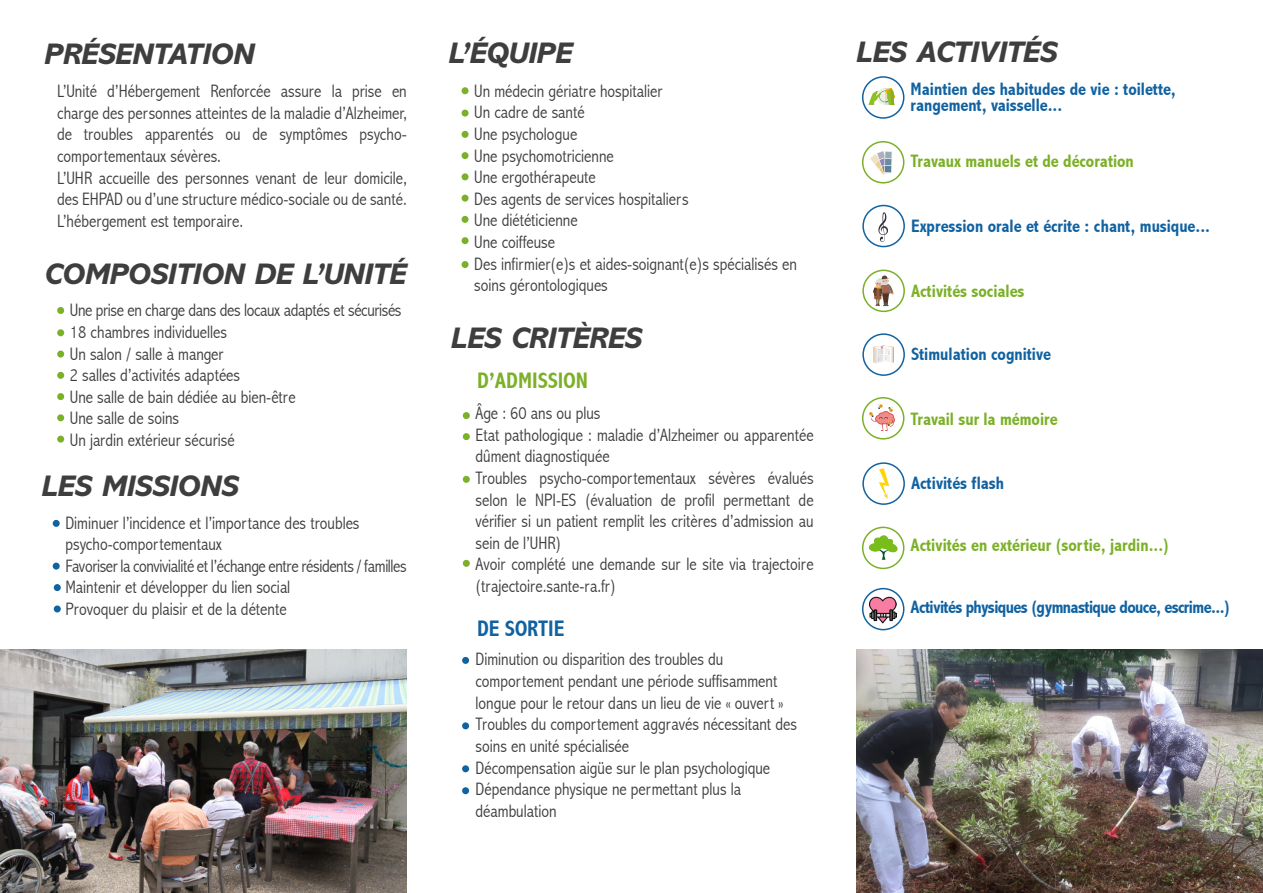
<style>
.page{position:relative;width:1263px;height:893px;background:#fff}
.page>*{position:absolute;margin:0;border:0;box-sizing:border-box;transform-origin:0 0}
.t1{font:italic 800 30px "Abadi MT Std";color:#3e3e3f}
.t2{font:700 condensed 22.5px "Abadi";color:#7cb028}
.t3{font:700 condensed 22.5px "Abadi";color:#1162a1}
.t4{font:300 condensed 18px/21.6px "Abadi";color:#3e3e3f}
.t5{font:700 condensed 18px/16.5px "Abadi";color:#1162a1}
.t6{font:300 condensed 18px "Abadi";letter-spacing:-.02em;color:#3e3e3f}
.t7{font:700 condensed 18px "Abadi";color:#7cb028}
.t8{font:700 condensed 18px "Abadi";letter-spacing:-.03em;color:#1162a1}
</style>
<div class="page">
<svg style="left:869px;top:403px;width:26px;height:29px"></svg>
<svg style="left:869px;top:535px;width:29px;height:25px"></svg>
<svg style="left:879px;top:468px;width:10px;height:31px"></svg>
<svg style="left:878px;top:212px;width:10px;height:30px"></svg>
<div style="left:57px;top:307px;width:7px;height:7px;background:#7cb028;border-radius:50%"></div>
<div style="left:57px;top:329px;width:7px;height:7px;background:#7cb028;border-radius:50%"></div>
<div style="left:57px;top:351px;width:7px;height:7px;background:#7cb028;border-radius:50%"></div>
<div style="left:57px;top:372px;width:7px;height:7px;background:#7cb028;border-radius:50%"></div>
<div style="left:57px;top:393px;width:7px;height:7px;background:#7cb028;border-radius:50%"></div>
<div style="left:57px;top:414px;width:7px;height:7px;background:#7cb028;border-radius:50%"></div>
<div style="left:57px;top:436px;width:7px;height:7px;background:#7cb028;border-radius:50%"></div>
<div style="left:53px;top:520px;width:7px;height:7px;background:#1162a1;border-radius:50%"></div>
<div style="left:53px;top:563px;width:7px;height:7px;background:#1162a1;border-radius:50%"></div>
<div style="left:54px;top:584px;width:7px;height:7px;background:#1162a1;border-radius:50%"></div>
<div style="left:54px;top:605px;width:7px;height:7px;background:#1162a1;border-radius:50%"></div>
<svg style="left:870px;top:151px;width:22px;height:24px"></svg>
<svg style="left:868px;top:88px;width:27px;height:17px"></svg>
<svg style="left:873px;top:346px;width:21px;height:18px"></svg>
<svg style="left:873px;top:275px;width:21px;height:31px"></svg>
<div style="left:862px;top:76px;width:42px;height:43px;border:2px solid #1162a1;border-radius:50%"></div>
<div style="left:862px;top:141px;width:42px;height:43px;border:2px solid #7cb028;border-radius:50%"></div>
<div style="left:862px;top:205px;width:43px;height:42px;border:2px solid #1162a1;border-radius:50%"></div>
<div style="left:862px;top:270px;width:43px;height:42px;border:2px solid #7cb028;border-radius:50%"></div>
<div style="left:862px;top:333px;width:43px;height:43px;border:2px solid #1162a1;border-radius:50%"></div>
<div style="left:862px;top:397px;width:42px;height:43px;border:2px solid #7cb028;border-radius:50%"></div>
<div style="left:862px;top:462px;width:43px;height:43px;border:2px solid #1162a1;border-radius:50%"></div>
<div style="left:862px;top:527px;width:42px;height:42px;border:2px solid #7cb028;border-radius:50%"></div>
<img style="left:856px;top:650px;width:407px;height:243px">
<img style="left:0;top:650px;width:407px;height:243px">
<div style="left:463px;top:412px;width:7px;height:7px;background:#7cb028;border-radius:50%"></div>
<div style="left:463px;top:433px;width:7px;height:7px;background:#7cb028;border-radius:50%"></div>
<div style="left:463px;top:476px;width:7px;height:7px;background:#7cb028;border-radius:50%"></div>
<div style="left:463px;top:560px;width:7px;height:7px;background:#7cb028;border-radius:50%"></div>
<div style="left:462px;top:657px;width:7px;height:7px;background:#1162a1;border-radius:50%"></div>
<div style="left:462px;top:722px;width:7px;height:7px;background:#1162a1;border-radius:50%"></div>
<div style="left:462px;top:765px;width:7px;height:7px;background:#1162a1;border-radius:50%"></div>
<div style="left:462px;top:787px;width:7px;height:7px;background:#1162a1;border-radius:50%"></div>
<div style="left:462px;top:87px;width:7px;height:7px;background:#7cb028;border-radius:50%"></div>
<div style="left:462px;top:110px;width:7px;height:7px;background:#7cb028;border-radius:50%"></div>
<div style="left:462px;top:131px;width:7px;height:7px;background:#7cb028;border-radius:50%"></div>
<div style="left:462px;top:152px;width:7px;height:7px;background:#7cb028;border-radius:50%"></div>
<div style="left:462px;top:173px;width:7px;height:7px;background:#7cb028;border-radius:50%"></div>
<div style="left:462px;top:195px;width:7px;height:7px;background:#7cb028;border-radius:50%"></div>
<div style="left:462px;top:216px;width:7px;height:7px;background:#7cb028;border-radius:50%"></div>
<div style="left:462px;top:237px;width:7px;height:7px;background:#7cb028;border-radius:50%"></div>
<div style="left:462px;top:261px;width:7px;height:7px;background:#7cb028;border-radius:50%"></div>
<div style="left:862px;top:588px;width:42px;height:42px;border:2px solid #1162a1;border-radius:50%"></div>
<img style="left:870px;top:597px;width:26px;height:27px">
<p class="t1" style="left:44px;top:37px;width:211px">PRÉSENTATION</p>
<p class="t4" style="left:57px;top:80px;width:351px;text-align:justify">L’Unité d’Hébergement Renforcée assure la prise en charge des personnes atteintes de la maladie d’Alzheimer, de troubles apparentés ou de symptômes psycho&shy;comportementaux sévères.</p>
<p class="t4" style="left:57px;top:167px;width:351px">L’UHR accueille des personnes venant de leur domicile, des EHPAD ou d’une structure médico-sociale ou de santé.</p>
<p class="t4" style="left:57px;top:210px;width:188px">L’hébergement est temporaire.</p>
<p class="t1" style="left:44px;top:257px;width:363px">COMPOSITION DE L’UNITÉ</p>
<p class="t6" style="left:70px;top:300px;width:333px">Une prise en charge dans des locaux adaptés et sécurisés</p>
<p class="t4" style="left:70px;top:321px;width:159px">18 chambres individuelles</p>
<p class="t4" style="left:70px;top:343px;width:155px">Un salon / salle à manger</p>
<p class="t4" style="left:70px;top:364px;width:172px">2 salles d’activités adaptées</p>
<p class="t4" style="left:70px;top:386px;width:227px">Une salle de bain dédiée au bien-être</p>
<p class="t4" style="left:70px;top:408px;width:111px">Une salle de soins</p>
<p class="t4" style="left:70px;top:429px;width:166px">Un jardin extérieur sécurisé</p>
<p class="t1" style="left:41px;top:469px;width:198px">LES MISSIONS</p>
<p class="t4" style="left:65px;top:512px;width:296px">Diminuer l’incidence et l’importance des troubles</p>
<p class="t4" style="left:65px;top:533px;width:158px">psycho-comportementaux</p>
<p class="t6" style="left:65px;top:555px;width:343px">Favoriser la convivialité et l’échange entre résidents / familles</p>
<p class="t4" style="left:65px;top:576px;width:226px">Maintenir et développer du lien social</p>
<p class="t4" style="left:65px;top:598px;width:223px">Provoquer du plaisir et de la détente</p>
<p class="t1" style="left:448px;top:36px;width:125px">L’ÉQUIPE</p>
<p class="t1" style="left:856px;top:35px;width:202px">LES ACTIVITÉS</p>
<p class="t4" style="left:474px;top:80px;width:190px">Un médecin gériatre hospitalier</p>
<p class="t4" style="left:474px;top:102px;width:112px">Un cadre de santé</p>
<p class="t4" style="left:474px;top:123px;width:104px">Une psychologue</p>
<p class="t4" style="left:474px;top:145px;width:141px">Une psychomotricienne</p>
<p class="t4" style="left:474px;top:166px;width:123px">Une ergothérapeute</p>
<p class="t4" style="left:474px;top:188px;width:216px">Des agents de services hospitaliers</p>
<p class="t4" style="left:474px;top:210px;width:105px">Une diététicienne</p>
<p class="t4" style="left:474px;top:231px;width:82px">Une coiffeuse</p>
<p class="t4" style="left:474px;top:253px;width:324px">Des infirmier(e)s et aides-soignant(e)s spécialisés en soins gérontologiques</p>
<p class="t1" style="left:451px;top:321px;width:193px">LES CRITÈRES</p>
<p class="t2" style="left:477px;top:367px;width:112px">D’ADMISSION</p>
<p class="t4" style="left:476px;top:402px;width:126px">Âge : 60 ans ou plus</p>
<p class="t4" style="left:476px;top:424px;width:340px">Etat pathologique : maladie d’Alzheimer ou apparentée dûment diagnostiquée</p>
<p class="t4" style="left:476px;top:467px;width:340px;text-align:justify">Troubles psycho-comportementaux sévères évalués selon le NPI-ES (évaluation de profil permettant de vérifier si un patient remplit les critères d’admission au sein de l’UHR)</p>
<p class="t4" style="left:476px;top:553px;width:340px">Avoir complété une demande sur le site via trajectoire (trajectoire.sante-ra.fr)</p>
<p class="t3" style="left:477px;top:615px;width:89px">DE SORTIE</p>
<p class="t4" style="left:476px;top:649px;width:310px">Diminution ou disparition des troubles du comportement pendant une période suffisamment longue pour le retour dans un lieu de vie « ouvert »</p>
<p class="t4" style="left:476px;top:713px;width:323px">Troubles du comportement aggravés nécessitant des soins en unité spécialisée</p>
<p class="t4" style="left:476px;top:757px;width:296px">Décompensation aigüe sur le plan psychologique</p>
<p class="t4" style="left:476px;top:778px;width:267px">Dépendance physique ne permettant plus la déambulation</p>
<p class="t5" style="left:911px;top:80px;width:267px">Maintien des habitudes de vie : toilette, rangement, vaisselle...</p>
<p class="t7" style="left:911px;top:150px;width:225px">Travaux manuels et de décoration</p>
<p class="t5" style="left:911px;top:218px;width:301px">Expression orale et écrite : chant, musique...</p>
<p class="t7" style="left:911px;top:280px;width:115px">Activités sociales</p>
<p class="t5" style="left:911px;top:346px;width:142px">Stimulation cognitive</p>
<p class="t7" style="left:911px;top:409px;width:149px">Travail sur la mémoire</p>
<p class="t5" style="left:911px;top:475px;width:94px">Activités flash</p>
<p class="t7" style="left:911px;top:535px;width:260px">Activités en extérieur (sortie, jardin...)</p>
<p class="t8" style="left:911px;top:596px;width:321px">Activités physiques (gymnastique douce, escrime...)</p>
</div>
